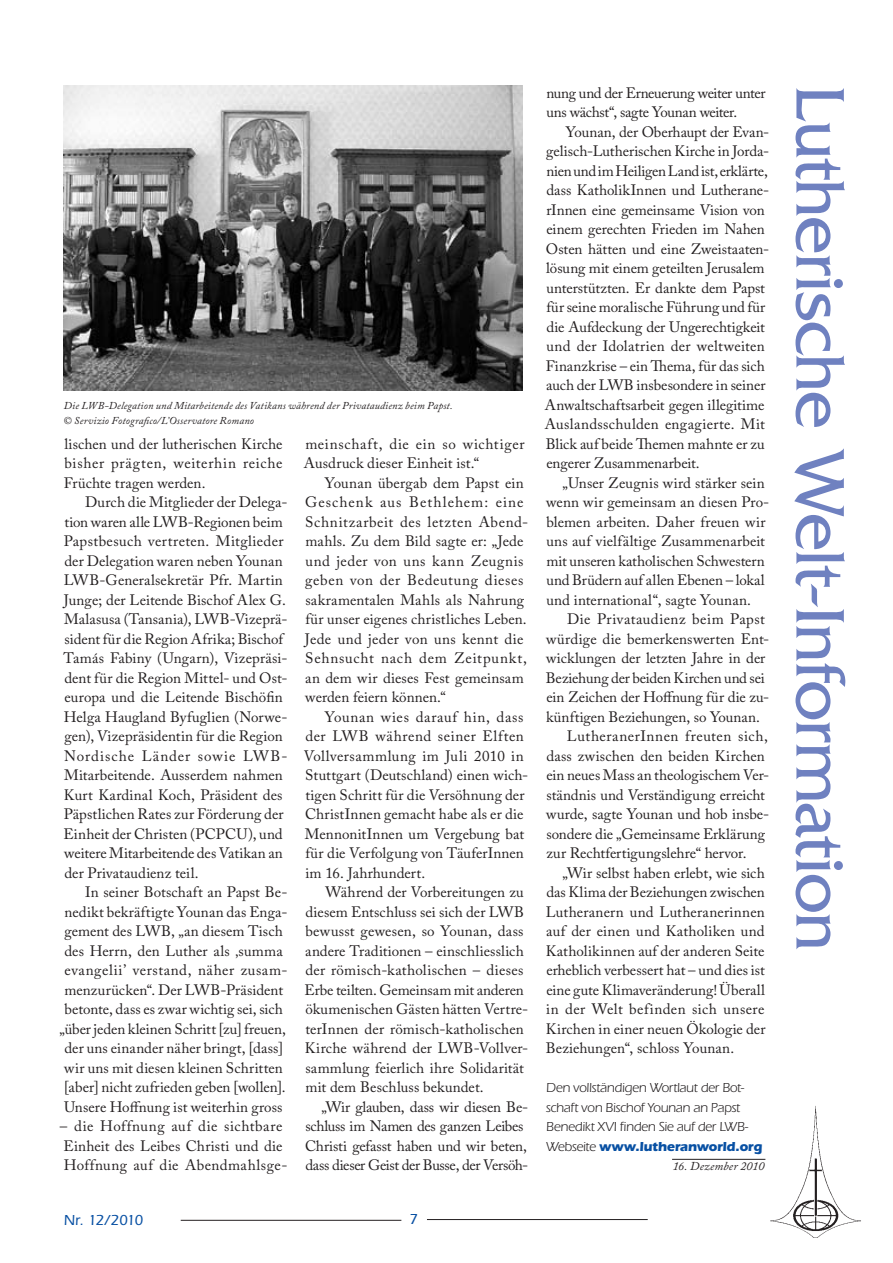
<style>
.page{position:relative;width:893px;height:1263px;background:#fff}
.page>*{position:absolute;margin:0;border:0;box-sizing:border-box;transform-origin:0 0}
.t1{font:72px "Friz Quadrata";letter-spacing:-.02em;color:#6f81c0}
.t2{font:15px/19.5px "Adobe Caslon Pro";letter-spacing:.005em;color:#231f20}
.t3{font:15px/19.5px "Adobe Caslon Pro";letter-spacing:.025em;color:#231f20}
.t4{font:15px/19.5px "Adobe Caslon Pro";letter-spacing:-.015em;color:#231f20}
.t5{font:15px/19.5px "Adobe Caslon Pro";letter-spacing:.03em;color:#231f20}
.t6{font:15px/19.5px "Adobe Caslon Pro";letter-spacing:-.025em;color:#231f20}
.t7{font:15px "Adobe Caslon Pro";letter-spacing:.035em;color:#231f20}
.t8{font:500 15px "Itc Eras";letter-spacing:-.07em;color:#0850a3}
.t9{font:13.5px/19.5px "Itc Eras";letter-spacing:-.02em;color:#231f20}
.t10{font:italic 12px "Adobe Caslon Pro";letter-spacing:.015em;color:#231f20}
.t11{font:italic 10.5px/15px "Adobe Caslon Pro";letter-spacing:.015em;color:#231f20}
.s1{font-weight:700;color:#0850a3}
</style>
<div class="page">
<hr style="left:181px;top:1220px;width:220px;height:1px;background:#231f20">
<hr style="left:427px;top:1219px;width:221px;height:1px;background:#231f20">
<img style="left:763px;top:1106px;width:98px;height:132px">
<hr style="left:672px;top:1159px;width:93px;height:1px;background:#231f20">
<img style="left:64px;top:85px;width:459px;height:306px">
<p class="t11" style="left:64px;top:398px;width:391px">Die LWB-Delegation und Mitarbeitende des Vatikans während der Privataudienz beim Papst. © Servizio Fotografico/L’Osservatore Romano</p>
<p class="t2" style="left:64px;top:434px;width:220px;text-align:justify">lischen und der lutherischen Kirche bisher prägten, weiterhin reiche Früchte tragen werden.</p>
<p class="t2" style="left:64px;top:492px;width:225px;text-indent:22px">Durch die Mitglieder der Delega&shy;tion waren alle LWB-Regionen beim Papstbesuch vertreten. Mitglieder der Delegation waren neben Younan LWB-Generalsekretär Pfr. Martin Junge; der Leitende Bischof Alex G.<br>Malasusa (Tansania), LWB-Vizeprä&shy;sident für die Region Afrika; Bischof Tamás Fabiny (Ungarn), Vizepräsi&shy;dent für die Region Mittel- und Ost&shy;europa und die Leitende Bischöfin Helga Haugland Byfuglien (Norwe&shy;gen), Vizepräsidentin für die Region Nordische Länder sowie LWB-Mitarbeitende. Ausserdem nahmen Kurt Kardinal Koch, Präsident des Päpstlichen Rates zur Förderung der Einheit der Christen (PCPCU), und weitere Mitarbeitende des Vatikan an der Privataudienz teil.</p>
<p class="t2" style="left:85px;top:882px;width:204px">In seiner Botschaft an Papst Be-</p>
<p class="t2" style="left:64px;top:902px;width:224px">nedikt bekräftigte Younan das Enga-</p>
<p class="t2" style="left:64px;top:921px;width:220px">gement des LWB, „an diesem Tisch</p>
<p class="t2" style="left:64px;top:941px;width:220px">des Herrn, den Luther als ‚summa</p>
<p class="t7" style="left:64px;top:961px;width:224px">evangelii’ verstand, näher zusam-</p>
<p class="t2" style="left:64px;top:980px;width:220px">menzurücken“. Der LWB-Präsident</p>
<p class="t2" style="left:65px;top:999px;width:220px">betonte, dass es zwar wichtig sei, sich</p>
<p class="t2" style="left:59px;top:1019px;width:228px">„über jeden kleinen Schritt [zu] freuen,</p>
<p class="t2" style="left:64px;top:1038px;width:220px">der uns einander näher bringt, [dass]</p>
<p class="t2" style="left:64px;top:1058px;width:220px">wir uns mit diesen kleinen Schritten</p>
<p class="t2" style="left:64px;top:1077px;width:223px">[aber] nicht zufrieden geben [wollen].</p>
<p class="t2" style="left:64px;top:1097px;width:220px">Unsere Hoffnung ist weiterhin gross</p>
<p class="t3" style="left:60px;top:1116px;width:229px">– die Hoffnung auf die sichtbare<br>Einheit des Leibes Christi und die<br>Hoffnung auf die Abendmahlsge-</p>
<p class="t8" style="left:64px;top:1212px;width:81px">Nr. 12/2010</p>
<p class="t5" style="left:304px;top:434px;width:222px">meinschaft, die ein so wichtiger<br>Ausdruck dieser Einheit ist.“</p>
<p class="t3" style="left:305px;top:473px;width:225px;text-indent:20px">Younan übergab dem Papst ein<br>Geschenk aus Bethlehem: eine<br>Schnitzarbeit des letzten Abend&shy;mahls. Zu dem Bild sagte er: „Jede und jeder von uns kann Zeugnis geben von der Bedeutung dieses sakramentalen Mahls als Nahrung für unser eigenes christliches Leben.<br>Jede und jeder von uns kennt die<br>Sehnsucht nach dem Zeitpunkt, an dem wir dieses Fest gemeinsam werden feiern können.“</p>
<p class="t2" style="left:304px;top:707px;width:226px;text-indent:21px">Younan wies darauf hin, dass der LWB während seiner Elften<br>Vollversammlung im Juli 2010 in<br>Stuttgart (Deutschland) einen wich&shy;tigen Schritt für die Versöhnung der<br>ChristInnen gemacht habe als er die<br>MennonitInnen um Vergebung bat für die Verfolgung von TäuferInnen im 16. Jahrhundert.</p>
<p class="t2" style="left:305px;top:882px;width:225px;text-indent:21px">Während der Vorbereitungen zu diesem Entschluss sei sich der LWB bewusst gewesen, so Younan, dass andere Traditionen – einschliesslich der römisch-katholischen – dieses Erbe teilten. Gemeinsam mit anderen ökumenischen Gästen hätten Vertre&shy;terInnen der römisch-katholischen Kirche während der LWB-Vollver&shy;sammlung feierlich ihre Solidarität mit dem Beschluss bekundet.</p>
<p class="t4" style="left:305px;top:1097px;width:225px;text-indent:17px">„Wir glauben, dass wir diesen Be&shy;schluss im Namen des ganzen Leibes Christi gefasst haben und wir beten, dass dieser Geist der Busse, der Versöh-</p>
<p class="t6" style="left:546px;top:83px;width:221px">nung und der Erneuerung weiter unter uns wächst“, sagte Younan weiter.</p>
<p class="t2" style="left:545px;top:122px;width:226px;text-indent:21px">Younan, der Oberhaupt der Evan&shy;gelisch-Lutherischen Kirche in Jorda&shy;nien und im Heiligen Land ist, erklärte, dass KatholikInnen und Lutherane&shy;rInnen eine gemeinsame Vision von einem gerechten Frieden im Nahen Osten hätten und eine Zweistaaten&shy;lösung mit einem geteilten Jerusalem unterstützten. Er dankte dem Papst für seine moralische Führung und für die Aufdeckung der Ungerechtigkeit und der Idolatrien der weltweiten Finanzkrise – ein Thema, für das sich auch der LWB insbesondere in seiner Anwaltschaftsarbeit gegen illegitime Auslandsschulden engagierte. Mit Blick auf beide Themen mahnte er zu engerer Zusammenarbeit.</p>
<p class="t2" style="left:546px;top:473px;width:225px;text-indent:16px">„Unser Zeugnis wird stärker sein wenn wir gemeinsam an diesen Pro&shy;blemen arbeiten. Daher freuen wir uns auf vielfältige Zusammenarbeit mit unseren katholischen Schwestern und Brüdern auf allen Ebenen – lokal und international“, sagte Younan.</p>
<p class="t5" style="left:567px;top:609px;width:199px">Die Privataudienz beim Papst</p>
<p class="t2" style="left:546px;top:629px;width:225px">würdige die bemerkenswerten Ent-</p>
<p class="t2" style="left:546px;top:648px;width:221px">wicklungen der letzten Jahre in der</p>
<p class="t4" style="left:546px;top:668px;width:220px">Beziehung der beiden Kirchen und sei</p>
<p class="t2" style="left:546px;top:687px;width:224px">ein Zeichen der Hoffnung für die zu-</p>
<p class="t2" style="left:546px;top:707px;width:215px">künftigen Beziehungen, so Younan.</p>
<p class="t7" style="left:567px;top:727px;width:202px">LutheranerInnen freuten sich,</p>
<p class="t2" style="left:546px;top:746px;width:220px">dass zwischen den beiden Kirchen</p>
<p class="t2" style="left:546px;top:765px;width:224px">ein neues Mass an theologischem Ver-</p>
<p class="t2" style="left:546px;top:785px;width:220px">ständnis und Verständigung erreicht</p>
<p class="t2" style="left:546px;top:804px;width:225px">wurde, sagte Younan und hob insbe-</p>
<p class="t2" style="left:546px;top:824px;width:220px">sondere die „Gemeinsame Erklärung</p>
<p class="t2" style="left:546px;top:843px;width:202px">zur Rechtfertigungslehre“ hervor.</p>
<p class="t2" style="left:563px;top:863px;width:204px">„Wir selbst haben erlebt, wie sich</p>
<p class="t2" style="left:546px;top:882px;width:220px">das Klima der Beziehungen zwischen</p>
<p class="t2" style="left:546px;top:902px;width:221px">Lutheranern und Lutheranerinnen</p>
<p class="t2" style="left:546px;top:921px;width:220px">auf der einen und Katholiken und</p>
<p class="t2" style="left:546px;top:941px;width:220px">Katholikinnen auf der anderen Seite</p>
<p class="t2" style="left:546px;top:960px;width:220px">erheblich verbessert hat – und dies ist</p>
<p class="t2" style="left:546px;top:980px;width:220px">eine gute Klimaveränderung! Überall</p>
<p class="t3" style="left:546px;top:999px;width:220px">in der Welt befinden sich unsere</p>
<p class="t2" style="left:546px;top:1019px;width:221px">Kirchen in einer neuen Ökologie der</p>
<p class="t2" style="left:546px;top:1038px;width:190px">Beziehungen“, schloss Younan.</p>
<p class="t9" style="left:546px;top:1078px;width:218px">Den vollständigen Wortlaut der Bot&shy;schaft von Bischof Younan an Papst Benedikt XVI finden Sie auf der LWB-Webseite <span class="s1">www.lutheranworld.org</span></p>
<p class="t10" style="left:673px;top:1159px;width:93px">16. Dezember 2010</p>
<h1 class="t1" style="left:860px;top:85px;width:868px;rotate:90deg">Lutherische Welt-Information</h1>
</div>
